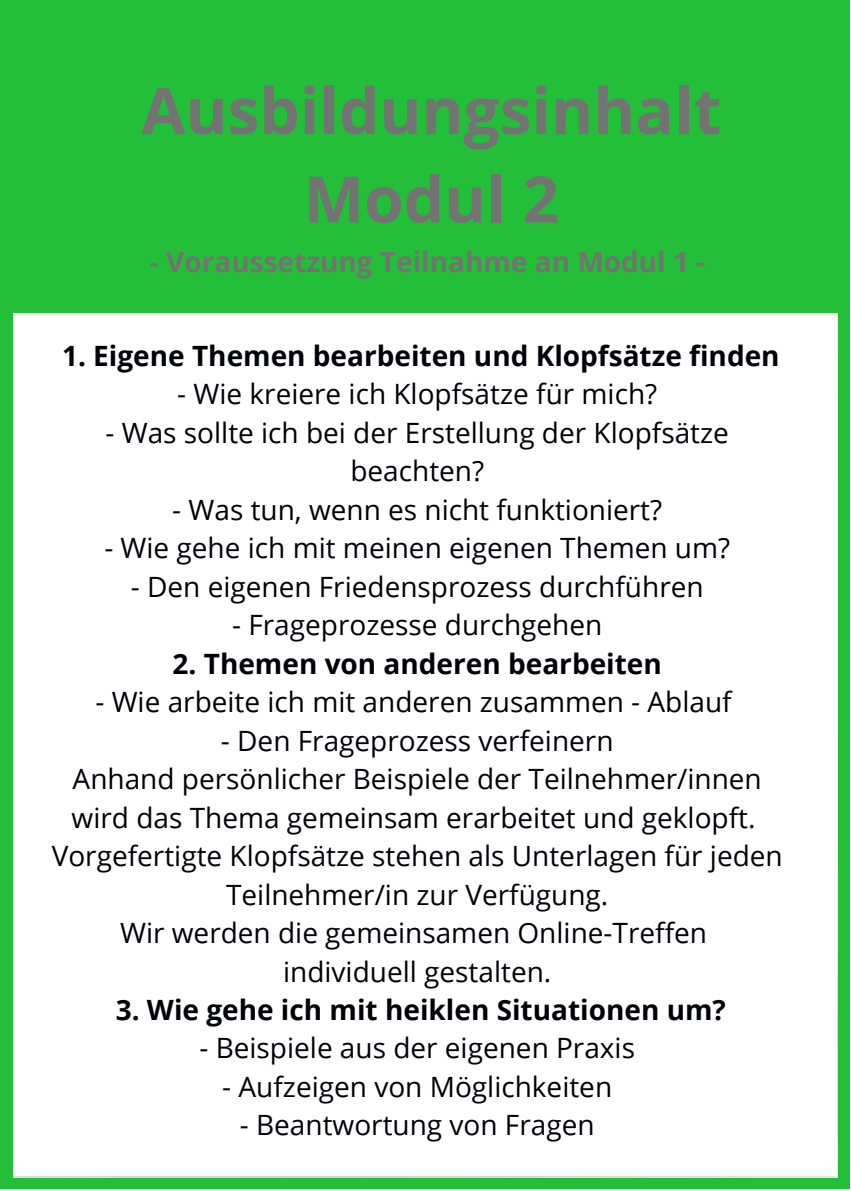
<style>
.page{position:relative;width:851px;height:1191px;background:#fff}
.page>*{position:absolute;margin:0;border:0;box-sizing:border-box;transform-origin:0 0}
.t1{font:700 64px/88.4px "Open Sans";color:#737373;text-align:center}
.t2{font:28px/38.4px "Open Sans";color:#000009;text-align:center}
.t3{font:700 28px "Open Sans";color:#000009}
.t4{font:700 28px "Open Sans";color:#737373}
</style>
<div class="page">
<div style="left:0;top:298px;width:849px;height:891px;background:#24bf38"></div>
<div style="left:14px;top:312px;width:822px;height:864px;background:#fff"></div>
<div style="left:0;top:0;width:849px;height:312px;background:#24bf38"></div>
<h1 class="t1" style="left:141px;top:65px;width:581px">Ausbildungsinhalt<br>Modul 2</h1>
<p class="t4" style="left:150px;top:242px;width:556px">- Voraussetzung Teilnahme an Modul 1 -</p>
<p class="t3" style="left:62px;top:336px;width:718px">1. Eigene Themen bearbeiten und Klopfsätze finden</p>
<p class="t2" style="left:177px;top:374px;width:481px">- Wie kreiere ich Klopfsätze für mich?</p>
<p class="t2" style="left:105px;top:413px;width:624px">- Was sollte ich bei der Erstellung der Klopfsätze beachten?</p>
<p class="t2" style="left:172px;top:490px;width:491px">- Was tun, wenn es nicht funktioniert?</p>
<p class="t2" style="left:104px;top:528px;width:627px">- Wie gehe ich mit meinen eigenen Themen um?</p>
<p class="t2" style="left:131px;top:567px;width:574px">- Den eigenen Friedensprozess durchführen</p>
<p class="t2" style="left:232px;top:605px;width:371px">- Frageprozesse durchgehen</p>
<p class="t3" style="left:172px;top:644px;width:490px">2. Themen von anderen bearbeiten</p>
<p class="t2" style="left:95px;top:682px;width:637px">- Wie arbeite ich mit anderen zusammen - Ablauf</p>
<p class="t2" style="left:52px;top:721px;width:732px">- Den Frageprozess verfeinern<br>Anhand persönlicher Beispiele der Teilnehmer/innen wird das Thema gemeinsam erarbeitet und geklopft.<br>Vorgefertigte Klopfsätze stehen als Unterlagen für jeden Teilnehmer/in zur Verfügung.<br>Wir werden die gemeinsamen Online-Treffen<br>individuell gestalten.</p>
<p class="t3" style="left:116px;top:990px;width:611px">3. Wie gehe ich mit heiklen Situationen um?</p>
<p class="t2" style="left:199px;top:1028px;width:437px">- Beispiele aus der eigenen Praxis</p>
<p class="t2" style="left:222px;top:1067px;width:391px">- Aufzeigen von Möglichkeiten</p>
<p class="t2" style="left:240px;top:1105px;width:356px">- Beantwortung von Fragen</p>
</div>
